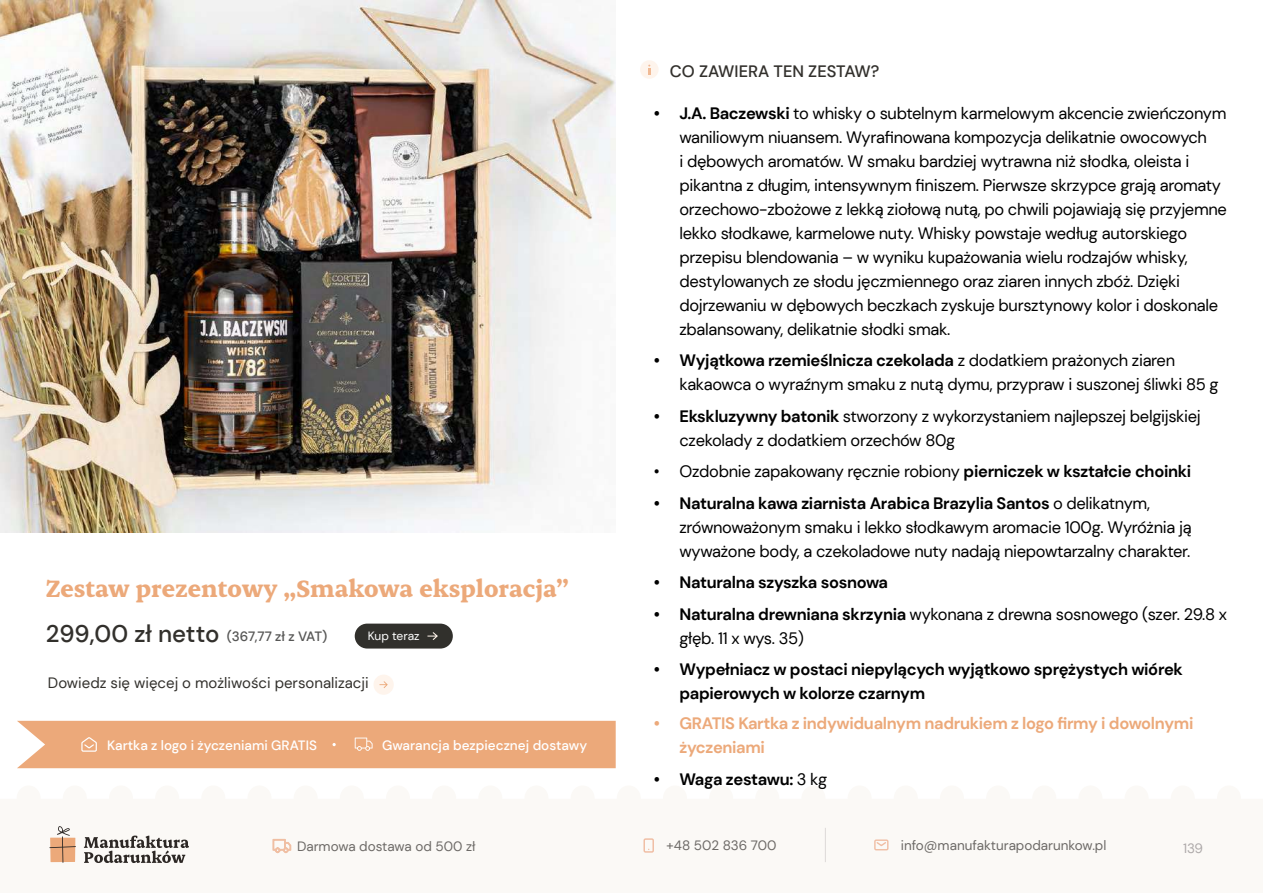
<style>
.page{position:relative;width:1263px;height:893px;background:#fff}
.page>*{position:absolute;margin:0;border:0;box-sizing:border-box;transform-origin:0 0}
.t1{font:700 27px "Erode";color:#eca97a}
.t2{font:16.5px/24px "DM Sans";letter-spacing:-.02em;color:#000}
.t3{font:700 16.5px/24px "DM Sans";letter-spacing:-.02em;color:#000}
.t4{font:700 16.5px/24px "DM Sans";letter-spacing:-.02em;color:#eca97a}
.t5{font:500 16.5px "DM Sans";color:#32302c}
.t6{font:15px "DM Sans";color:#32302c}
.t7{font:13.5px "DM Sans";color:#6c6966}
.t8{font:500 13.5px "DM Sans";color:#fff}
.t9{font:500 13.5px "DM Sans";letter-spacing:-.01em;color:#575756}
.t10{font:13.5px "DM Sans";color:#ada9a9}
.t11{font:12px "DM Sans";color:#fff}
.s1{font-size:24px;color:#32302c}
.s2{font-weight:700}
.s3{font-weight:400}
</style>
<div class="page">
<div style="left:0;top:760px;width:1263px;height:133px;background:#fbf9f6"></div>
<hr style="left:825px;top:828px;width:1px;height:34px;background:#ada9a9">
<svg style="left:643px;top:838px;width:11px;height:15px"></svg>
<svg style="left:874px;top:839px;width:15px;height:12px"></svg>
<svg style="left:17px;top:768px;width:599px;height:1px"></svg>
<svg style="left:49px;top:826px;width:27px;height:37px"></svg>
<svg style="left:84px;top:836px;width:105px;height:27px"></svg>
<svg style="left:273px;top:839px;width:18px;height:14px"></svg>
<div style="left:355px;top:624px;width:98px;height:24px;background:#31302c;border-radius:12px"></div>
<div style="left:17px;top:721px;width:599px;height:47px;background:#eca97a"></div>
<svg style="left:427px;top:632px;width:11px;height:8px"></svg>
<div style="left:374px;top:675px;width:20px;height:20px;background:#fef4ec;border-radius:50%"></div>
<svg style="left:379px;top:681px;width:9px;height:7px"></svg>
<div style="left:640px;top:60px;width:19px;height:19px;background:#fef4ec;border-radius:50%"></div>
<img style="left:0;top:1px;width:615px;height:532px">
<h1 class="t1" style="left:46px;top:572px;width:525px">Zestaw prezentowy „Smakowa eksploracja”</h1>
<p class="t9" style="left:46px;top:628px;width:283px"><span class="s1">299,00 zł netto</span> (367,77 zł z VAT)</p>
<p class="t11" style="left:368px;top:628px;width:53px">Kup teraz</p>
<p class="t6" style="left:48px;top:674px;width:322px">Dowiedz się więcej o możliwości personalizacji</p>
<p class="t8" style="left:107px;top:737px;width:211px">Kartka z logo i życzeniami GRATIS</p>
<p class="t8" style="left:382px;top:737px;width:207px">Gwarancja bezpiecznej dostawy</p>
<p class="t5" style="left:670px;top:61px;width:211px">CO ZAWIERA TEN ZESTAW?</p>
<p class="t2" style="left:679px;top:101px;width:549px;text-indent:-25px"><span class="s2">• J.A. Baczewski</span> to whisky o subtelnym karmelowym akcencie zwieńczonym waniliowym niuansem. Wyrafinowana kompozycja delikatnie owocowych<br>i dębowych aromatów. W smaku bardziej wytrawna niż słodka, oleista i pikantna z długim, intensywnym finiszem. Pierwsze skrzypce grają aromaty orzechowo-zbożowe z lekką ziołową nutą, po chwili pojawiają się przyjemne lekko słodkawe, karmelowe nuty. Whisky powstaje według autorskiego przepisu blendowania – w wyniku kupażowania wielu rodzajów whisky, destylowanych ze słodu jęczmiennego oraz ziaren innych zbóż. Dzięki dojrzewaniu w dębowych beczkach zyskuje bursztynowy kolor i doskonale zbalansowany, delikatnie słodki smak.</p>
<p class="t2" style="left:679px;top:348px;width:541px;text-indent:-25px"><span class="s2">• Wyjątkowa rzemieślnicza czekolada</span> z dodatkiem prażonych ziaren kakaowca o wyraźnym smaku z nutą dymu, przypraw i suszonej śliwki 85 g</p>
<p class="t2" style="left:679px;top:404px;width:523px;text-indent:-25px"><span class="s2">• Ekskluzywny batonik</span> stworzony z wykorzystaniem najlepszej belgijskiej czekolady z dodatkiem orzechów 80g</p>
<p class="t2" style="left:654px;top:459px;width:539px">• Ozdobnie zapakowany ręcznie robiony <span class="s2">pierniczek w kształcie choinki</span></p>
<p class="t2" style="left:679px;top:491px;width:514px;text-indent:-25px"><span class="s2">• Naturalna kawa ziarnista Arabica Brazylia Santos</span> o delikatnym, zrównoważonym smaku i lekko słodkawym aromacie 100g. Wyróżnia ją wyważone body, a czekoladowe nuty nadają niepowtarzalny charakter.</p>
<p class="t3" style="left:654px;top:570px;width:236px">• Naturalna szyszka sosnowa</p>
<p class="t2" style="left:679px;top:602px;width:549px;text-indent:-25px"><span class="s2">• Naturalna drewniana skrzynia</span> wykonana z drewna sosnowego (szer. 29.8 x głęb. 11 x wys. 35)</p>
<p class="t3" style="left:679px;top:657px;width:505px;text-indent:-25px">• Wypełniacz w postaci niepylących wyjątkowo sprężystych wiórek papierowych w kolorze czarnym</p>
<p class="t4" style="left:679px;top:711px;width:515px;text-indent:-25px">• GRATIS Kartka z indywidualnym nadrukiem z logo firmy i dowolnymi życzeniami</p>
<p class="t3" style="left:654px;top:767px;width:175px">• Waga zestawu: <span class="s3">3 kg</span></p>
<p class="t7" style="left:297px;top:838px;width:180px">Darmowa dostawa od 500 zł</p>
<p class="t7" style="left:666px;top:837px;width:112px">+48 502 836 700</p>
<p class="t7" style="left:901px;top:837px;width:207px">info@manufakturapodarunkow.pl</p>
<p class="t10" style="left:1183px;top:840px;width:22px">139</p>
</div>
